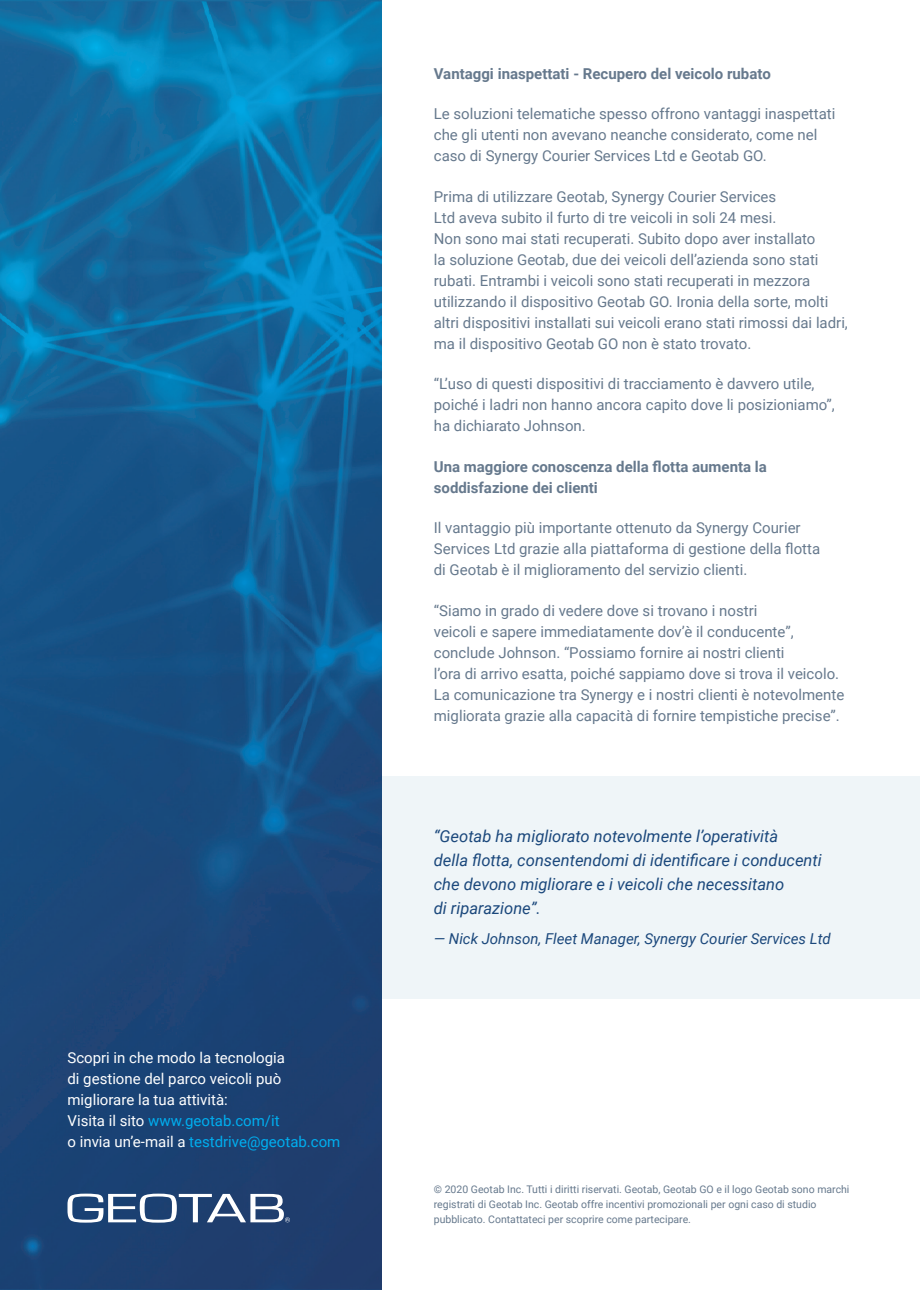
<style>
.page{position:relative;width:920px;height:1290px;background:#fff}
.page>*{position:absolute;margin:0;border:0;box-sizing:border-box;transform-origin:0 0}
._14__Pull_Quote_-_20{font:italic 16.5px/24px "Roboto";color:#1b487c}
._7A__Body_Copy_-_201{font:15px/21px "Roboto";color:#66798d}
._7A__Body_Copy_-_201-2{font:15px/21px "Roboto";color:#fff}
._6__Heading_4_-_2019{font:700 15px/21px "Roboto";color:#66798d}
._14__Pull_Quote_-_20-2{font:italic 15px "Roboto";color:#1b487c}
._12__Copyright_-_201{font:10.5px/15px "Roboto";color:#66798d}
.s1{color:#00aeef}
</style>
<div class="page">
<div style="left:381px;top:776px;width:539px;height:223px;background:#eff5f8"></div>
<img style="left:0;top:0;width:381px;height:1290px">
<svg style="left:68px;top:1193px;width:222px;height:29px"></svg>
<p class="_7A__Body_Copy_-_201-2" style="left:68px;top:1046px;width:274px">Scopri in che modo la tecnologia<br>di gestione del parco veicoli può migliorare la tua attività:<br>Visita il sito <span class="s1">www.geotab.com/it<br></span>o invia un’e-mail a <span class="s1">testdrive@geotab.com</span></p>
<p class="_6__Heading_4_-_2019" style="left:434px;top:62px;width:338px">Vantaggi inaspettati - Recupero del veicolo rubato</p>
<p class="_7A__Body_Copy_-_201" style="left:434px;top:103px;width:403px">Le soluzioni telematiche spesso offrono vantaggi inaspettati che gli utenti non avevano neanche considerato, come nel caso di Synergy Courier Services Ltd e Geotab GO.</p>
<p class="_7A__Body_Copy_-_201" style="left:434px;top:185px;width:416px">Prima di utilizzare Geotab, Synergy Courier Services<br>Ltd aveva subito il furto di tre veicoli in soli 24 mesi.<br>Non sono mai stati recuperati. Subito dopo aver installato<br>la soluzione Geotab, due dei veicoli dell’azienda sono stati rubati. Entrambi i veicoli sono stati recuperati in mezzora utilizzando il dispositivo Geotab GO. Ironia della sorte, molti altri dispositivi installati sui veicoli erano stati rimossi dai ladri, ma il dispositivo Geotab GO non è stato trovato.</p>
<p class="_7A__Body_Copy_-_201" style="left:434px;top:373px;width:402px">“L’uso di questi dispositivi di tracciamento è davvero utile, poiché i ladri non hanno ancora capito dove li posizioniamo”, ha dichiarato Johnson.</p>
<p class="_6__Heading_4_-_2019" style="left:434px;top:455px;width:335px">Una maggiore conoscenza della flotta aumenta la soddisfazione dei clienti</p>
<p class="_7A__Body_Copy_-_201" style="left:434px;top:517px;width:388px">Il vantaggio più importante ottenuto da Synergy Courier<br>Services Ltd grazie alla piattaforma di gestione della flotta di Geotab è il miglioramento del servizio clienti.</p>
<p class="_7A__Body_Copy_-_201" style="left:434px;top:599px;width:412px">“Siamo in grado di vedere dove si trovano i nostri<br>veicoli e sapere immediatamente dov’è il conducente”, conclude Johnson. “Possiamo fornire ai nostri clienti<br>l’ora di arrivo esatta, poiché sappiamo dove si trova il veicolo.<br>La comunicazione tra Synergy e i nostri clienti è notevolmente migliorata grazie alla capacità di fornire tempistiche precise”.</p>
<p class="_14__Pull_Quote_-_20" style="left:434px;top:823px;width:389px">“Geotab ha migliorato notevolmente l’operatività<br>della flotta, consentendomi di identificare i conducenti che devono migliorare e i veicoli che necessitano<br>di riparazione”.</p>
<p class="_14__Pull_Quote_-_20-2" style="left:434px;top:928px;width:399px">— Nick Johnson, Fleet Manager, Synergy Courier Services Ltd</p>
<p class="_12__Copyright_-_201" style="left:434px;top:1181px;width:417px">© 2020 Geotab Inc. Tutti i diritti riservati. Geotab, Geotab GO e il logo Geotab sono marchi registrati di Geotab Inc. Geotab offre incentivi promozionali per ogni caso di studio pubblicato. Contattateci per scoprire come partecipare.</p>
</div>
